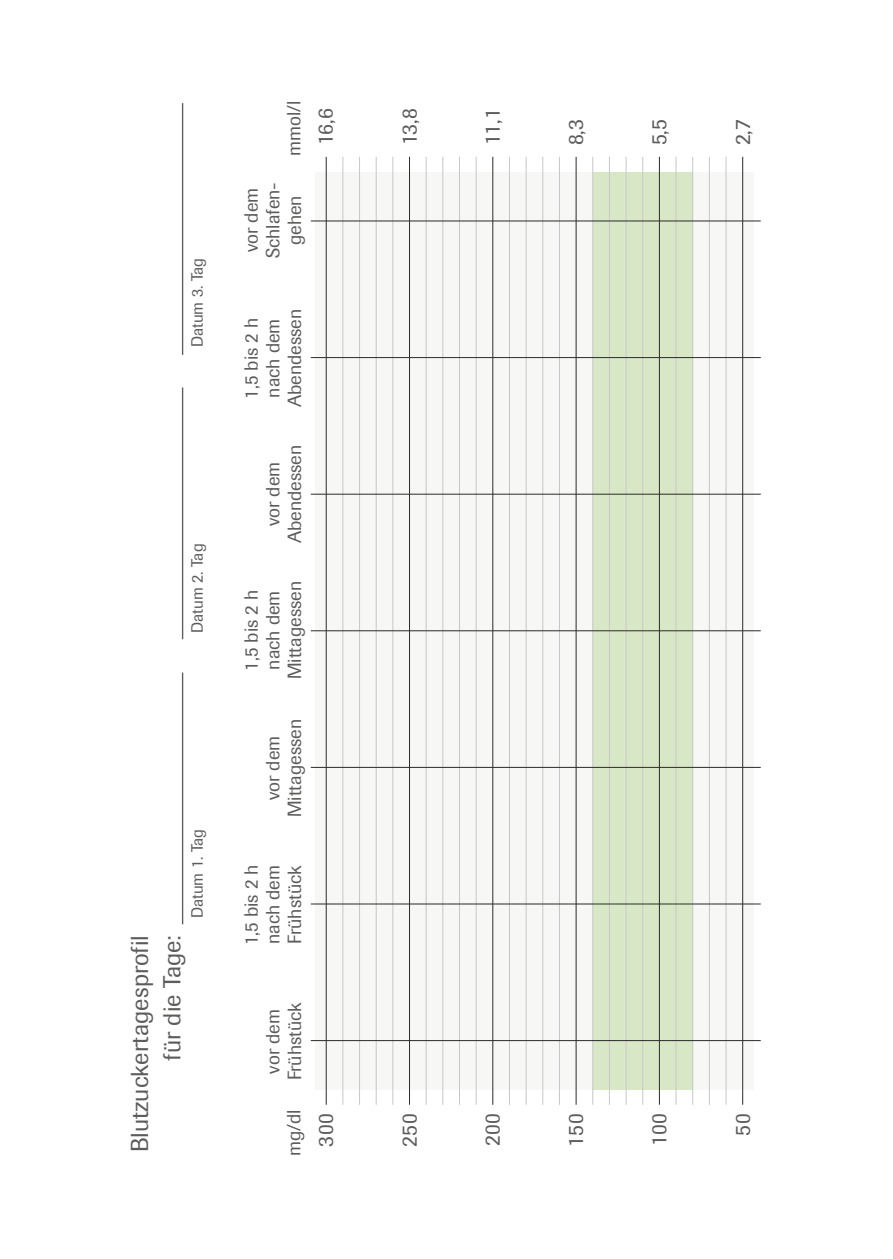
<style>
.page{position:relative;width:893px;height:1259px;background:#fff}
.page>*{position:absolute;margin:0;border:0;box-sizing:border-box;transform-origin:0 0}
.t1{font:24.3px/32.4px "Imago";color:#5c5c5b;text-align:right}
.t2{font:21.6px "Imago";color:#5c5c5b}
.t3{font:18.9px/21.6px "Imago";color:#5c5c5b;text-align:center}
.t4{font:16.2px "Imago";color:#5c5c5b}
</style>
<div class="page">
<hr style="left:182px;top:672px;width:1px;height:252px;background:#5c5c5b">
<hr style="left:182px;top:103px;width:1px;height:252px;background:#5c5c5b">
<hr style="left:182px;top:387px;width:1px;height:252px;background:#5c5c5b">
<div style="left:316px;top:172px;width:438px;height:917px;background:#f7f7f6"></div>
<div style="left:593px;top:172px;width:100px;height:917px;background:#d8e8c6"></div>
<hr style="left:326px;top:157px;width:1px;height:947px;background:#2b2b2a">
<hr style="left:409px;top:157px;width:1px;height:947px;background:#2b2b2a">
<hr style="left:492px;top:157px;width:1px;height:947px;background:#2b2b2a">
<hr style="left:576px;top:157px;width:1px;height:947px;background:#2b2b2a">
<hr style="left:659px;top:157px;width:1px;height:947px;background:#2b2b2a">
<hr style="left:742px;top:157px;width:1px;height:947px;background:#2b2b2a">
<hr style="left:725px;top:157px;width:1px;height:947px;background:#c8c7c7">
<hr style="left:709px;top:157px;width:1px;height:947px;background:#c8c7c7">
<hr style="left:692px;top:157px;width:1px;height:947px;background:#c8c7c7">
<hr style="left:675px;top:157px;width:2px;height:947px;background:#c8c7c7">
<hr style="left:642px;top:157px;width:1px;height:947px;background:#c8c7c7">
<hr style="left:626px;top:157px;width:1px;height:947px;background:#c8c7c7">
<hr style="left:609px;top:157px;width:1px;height:947px;background:#c8c7c7">
<hr style="left:592px;top:157px;width:1px;height:947px;background:#c8c7c7">
<hr style="left:559px;top:157px;width:1px;height:947px;background:#c8c7c7">
<hr style="left:542px;top:157px;width:1px;height:947px;background:#c8c7c7">
<hr style="left:526px;top:157px;width:1px;height:947px;background:#c8c7c7">
<hr style="left:509px;top:157px;width:1px;height:947px;background:#c8c7c7">
<hr style="left:476px;top:157px;width:1px;height:947px;background:#c8c7c7">
<hr style="left:459px;top:157px;width:1px;height:947px;background:#c8c7c7">
<hr style="left:442px;top:157px;width:1px;height:947px;background:#c8c7c7">
<hr style="left:426px;top:157px;width:1px;height:947px;background:#c8c7c7">
<hr style="left:392px;top:157px;width:1px;height:947px;background:#c8c7c7">
<hr style="left:376px;top:157px;width:1px;height:947px;background:#c8c7c7">
<hr style="left:359px;top:157px;width:1px;height:947px;background:#c8c7c7">
<hr style="left:342px;top:157px;width:1px;height:947px;background:#c8c7c7">
<hr style="left:311px;top:1040px;width:450px;height:1px;background:#2b2b2a">
<hr style="left:311px;top:903px;width:450px;height:1px;background:#2b2b2a">
<hr style="left:311px;top:767px;width:450px;height:1px;background:#2b2b2a">
<hr style="left:311px;top:630px;width:450px;height:1px;background:#2b2b2a">
<hr style="left:311px;top:494px;width:450px;height:1px;background:#2b2b2a">
<hr style="left:311px;top:357px;width:450px;height:1px;background:#2b2b2a">
<hr style="left:311px;top:220px;width:450px;height:1px;background:#2b2b2a">
<p class="t4" style="left:188px;top:347px;width:91px;rotate:-90deg">Datum 3. Tag</p>
<p class="t4" style="left:188px;top:633px;width:91px;rotate:-90deg">Datum 2. Tag</p>
<p class="t4" style="left:188px;top:918px;width:91px;rotate:-90deg">Datum 1. Tag</p>
<p class="t1" style="left:124px;top:1152px;width:218px;rotate:-90deg">Blutzuckertagesprofil für die Tage:</p>
<p class="t3" style="left:283px;top:156px;width:57px;rotate:-90deg">mmol/l</p>
<p class="t3" style="left:241px;top:258px;width:78px;rotate:-90deg">vor dem<br>Schlafen&shy;gehen</p>
<p class="t2" style="left:313px;top:145px;width:38px;rotate:-90deg">16,6</p>
<p class="t2" style="left:397px;top:145px;width:38px;rotate:-90deg">13,8</p>
<p class="t2" style="left:480px;top:145px;width:38px;rotate:-90deg">11,1</p>
<p class="t2" style="left:563px;top:145px;width:28px;rotate:-90deg">8,3</p>
<p class="t2" style="left:646px;top:145px;width:28px;rotate:-90deg">5,5</p>
<p class="t2" style="left:730px;top:145px;width:28px;rotate:-90deg">2,7</p>
<p class="t3" style="left:241px;top:407px;width:100px;rotate:-90deg">1,5 bis 2 h nach dem<br>Abendessen</p>
<p class="t3" style="left:262px;top:543px;width:100px;rotate:-90deg">vor dem<br>Abendessen</p>
<p class="t3" style="left:241px;top:679px;width:100px;rotate:-90deg">1,5 bis 2 h nach dem<br>Mittagessen</p>
<p class="t3" style="left:262px;top:817px;width:100px;rotate:-90deg">vor dem<br>Mittagessen</p>
<p class="t3" style="left:241px;top:945px;width:82px;text-align:justify;rotate:-90deg">1,5 bis 2 h nach dem Frühstück</p>
<p class="t3" style="left:262px;top:1080px;width:80px;rotate:-90deg">vor dem<br>Frühstück</p>
<p class="t3" style="left:283px;top:1155px;width:48px;rotate:-90deg">mg/dl</p>
<p class="t2" style="left:313px;top:1146px;width:34px;rotate:-90deg">300</p>
<p class="t2" style="left:397px;top:1146px;width:34px;rotate:-90deg">250</p>
<p class="t2" style="left:480px;top:1146px;width:34px;rotate:-90deg">200</p>
<p class="t2" style="left:563px;top:1146px;width:34px;rotate:-90deg">150</p>
<p class="t2" style="left:646px;top:1146px;width:34px;rotate:-90deg">100</p>
<p class="t2" style="left:730px;top:1135px;width:24px;rotate:-90deg">50</p>
</div>
